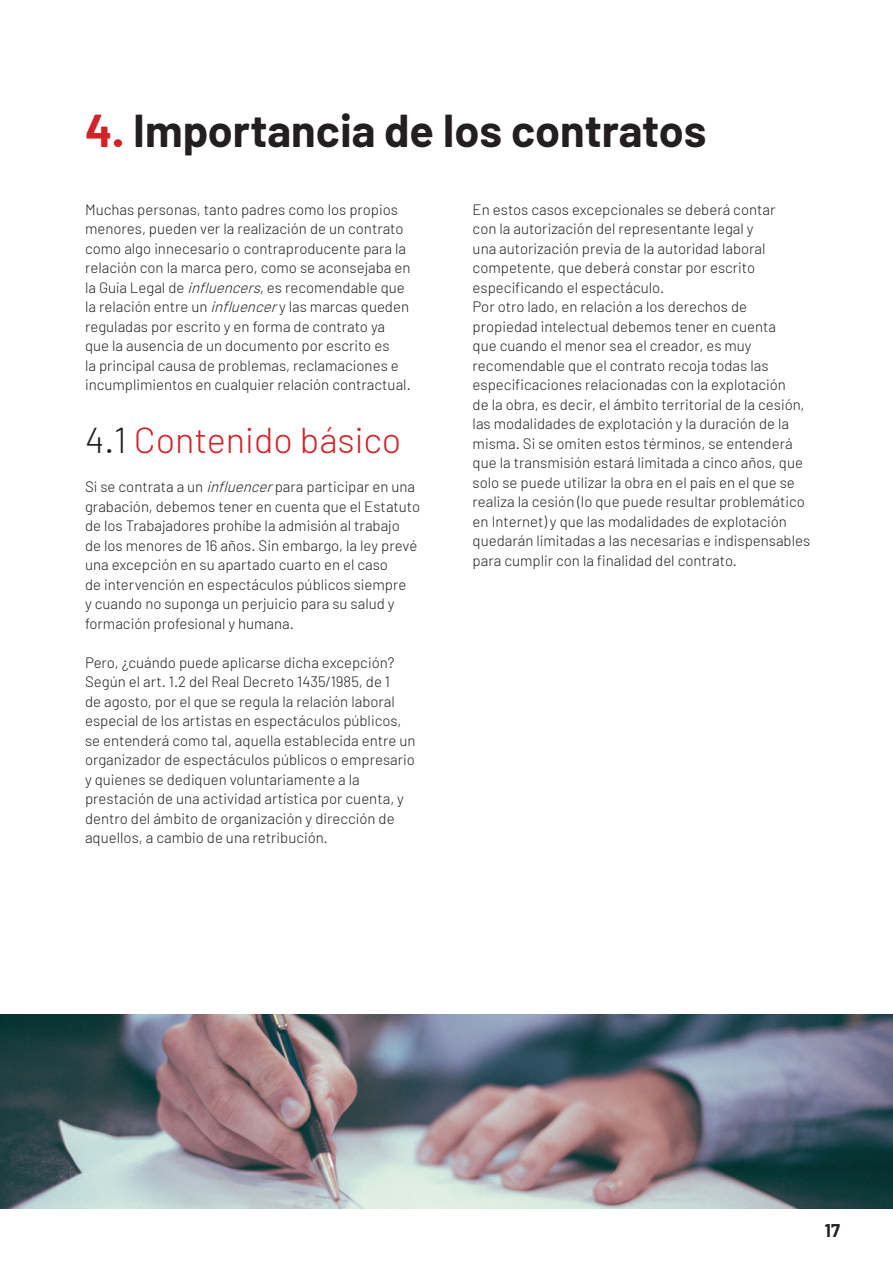
<style>
.page{position:relative;width:893px;height:1263px;background:#fff}
.page>*{position:absolute;margin:0;border:0;box-sizing:border-box;transform-origin:0 0}
.t1{font:700 45px "Barlow";color:#231f20}
.t2{font:300 36px "Barlow";color:#d1232a}
.t3{font:700 18px "Barlow";color:#231f20}
.t4{font:300 15px/19.5px "Barlow";color:#231f20}
.s1{color:#d1232a}
.s2{font-style:italic}
.s3{color:#231f20}
</style>
<div class="page">
<img style="left:0;top:1014px;width:893px;height:195px">
<h1 class="t1" style="left:85px;top:103px;width:623px"><span class="s1">4.</span> Importancia de los contratos</h1>
<p class="t4" style="left:85px;top:199px;width:327px">Muchas personas, tanto padres como los propios menores, pueden ver la realización de un contrato como algo innecesario o contraproducente para la relación con la marca pero, como se aconsejaba en la Guía Legal de <span class="s2">influencers</span>, es recomendable que la relación entre un <span class="s2">influencer</span>y las marcas queden reguladas por escrito y en forma de contrato ya que la ausencia de un documento por escrito es<br>la principal causa de problemas, reclamaciones e incumplimientos en cualquier relación contractual.</p>
<h2 class="t2" style="left:85px;top:418px;width:318px"><span class="s3">4.1</span> Contenido básico</h2>
<p class="t4" style="left:85px;top:477px;width:337px">Si se contrata a un <span class="s2">influencer</span>para participar en una grabación, debemos tener en cuenta que el Estatuto de los Trabajadores prohíbe la admisión al trabajo<br>de los menores de 16 años. Sin embargo, la ley prevé una excepción en su apartado cuarto en el caso<br>de intervención en espectáculos públicos siempre<br>y cuando no suponga un perjuicio para su salud y formación profesional y humana.</p>
<p class="t4" style="left:85px;top:652px;width:332px">Pero, ¿cuándo puede aplicarse dicha excepción?<br>Según el art. 1.2 del Real Decreto 1435/1985, de 1<br>de agosto, por el que se regula la relación laboral especial de los artistas en espectáculos públicos, se entenderá como tal, aquella establecida entre un organizador de espectáculos públicos o empresario y quienes se dediquen voluntariamente a la prestación de una actividad artística por cuenta, y dentro del ámbito de organización y dirección de aquellos, a cambio de una retribución.</p>
<p class="t4" style="left:473px;top:199px;width:339px">En estos casos excepcionales se deberá contar<br>con la autorización del representante legal y<br>una autorización previa de la autoridad laboral competente, que deberá constar por escrito especificando el espectáculo.<br>Por otro lado, en relación a los derechos de propiedad intelectual debemos tener en cuenta<br>que cuando el menor sea el creador, es muy recomendable que el contrato recoja todas las especificaciones relacionadas con la explotación<br>de la obra, es decir, el ámbito territorial de la cesión, las modalidades de explotación y la duración de la misma. Si se omiten estos términos, se entenderá que la transmisión estará limitada a cinco años, que solo se puede utilizar la obra en el país en el que se realiza la cesión (lo que puede resultar problemático en Internet) y que las modalidades de explotación quedarán limitadas a las necesarias e indispensables para cumplir con la finalidad del contrato.</p>
<p class="t3" style="left:825px;top:1219px;width:17px">17</p>
</div>
